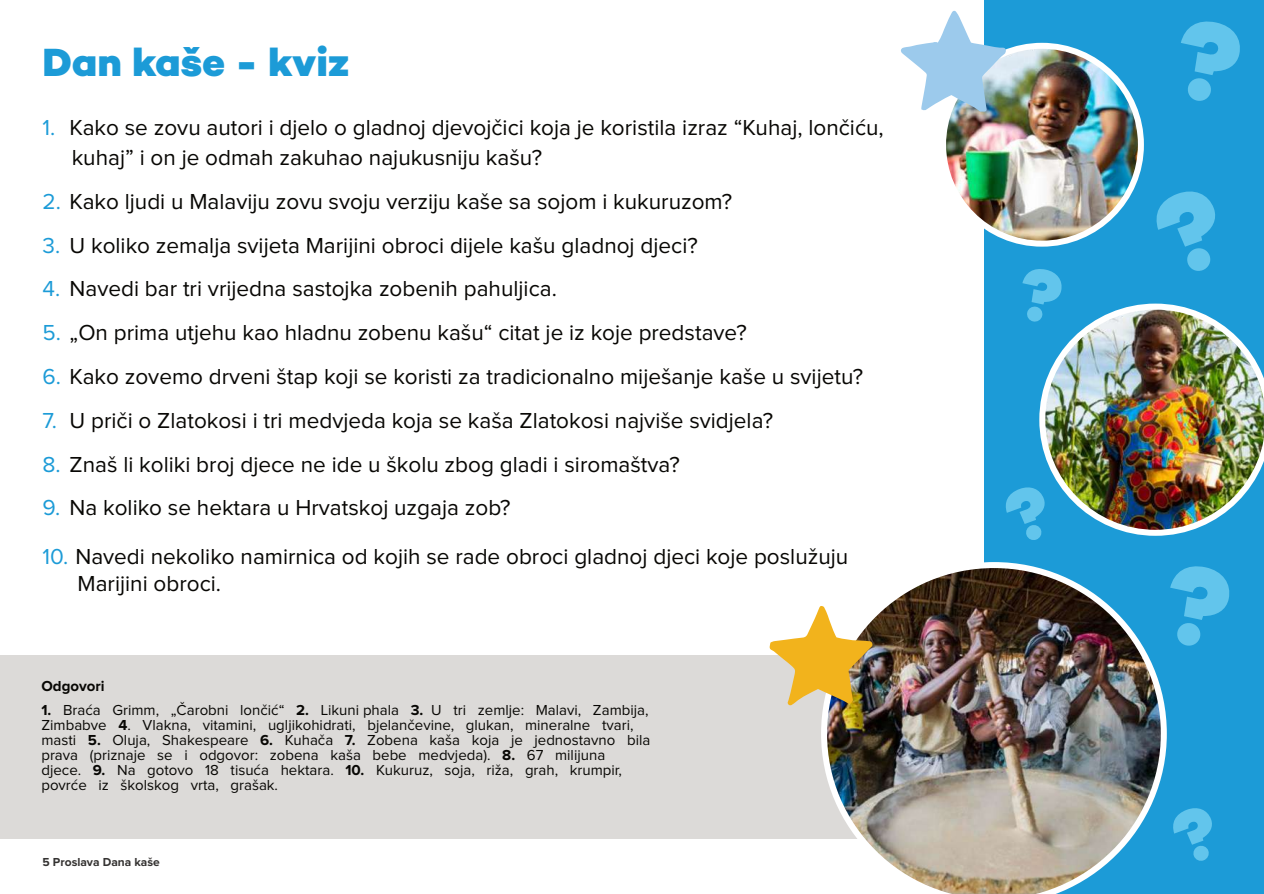
<style>
.page{position:relative;width:1264px;height:894px;background:#fff}
.page>*{position:absolute;margin:0;border:0;box-sizing:border-box;transform-origin:0 0}
.t1{font:800 40.05px "Campton";color:#1c9bd7}
.t2{font:22.5px/30px "Proxima Nova";color:#080704}
.t3{font:15px/15px "Proxima Nova";color:#080704}
.t4{font:700 15px "Proxima Nova";color:#080704}
.t5{font:700 12px "Proxima Nova";color:#343231}
.s1{color:#1c9bd7}
.s2{font-weight:700}
</style>
<div class="page">
<div style="left:0;top:655px;width:1263px;height:183px;background:#dcdad8"></div>
<div style="left:984px;top:0;width:279px;height:893px;background:#1c9bd7"></div>
<img style="left:942px;top:46px;width:198px;height:197px;border-radius:50%">
<div style="left:939px;top:43px;width:204px;height:204px;border:6px solid #fff;border-radius:50%"></div>
<img style="left:1039px;top:303px;width:224px;height:232px">
<img style="left:820px;top:562px;width:346px;height:331px">
<svg style="left:1181px;top:21px;width:59px;height:80px"></svg>
<svg style="left:1170px;top:566px;width:60px;height:80px"></svg>
<svg style="left:1156px;top:191px;width:59px;height:80px"></svg>
<svg style="left:1005px;top:485px;width:41px;height:55px"></svg>
<svg style="left:1022px;top:269px;width:41px;height:53px"></svg>
<svg style="left:1173px;top:808px;width:39px;height:53px"></svg>
<svg style="left:901px;top:10px;width:104px;height:102px"></svg>
<img style="left:769px;top:605px;width:103px;height:100px">
<h1 class="t1" style="left:43px;top:44px;width:308px">Dan kaše - kviz</h1>
<p class="t2" style="left:72px;top:113px;width:813px;text-indent:-29px"><span class="s1">1.</span> Kako se zovu autori i djelo o gladnoj djevojčici koja je koristila izraz “Kuhaj, lončiću, kuhaj” i on je odmah zakuhao najukusniju kašu?</p>
<p class="t2" style="left:43px;top:187px;width:691px"><span class="s1">2.</span> Kako ljudi u Malaviju zovu svoju verziju kaše sa sojom i kukuruzom?</p>
<p class="t2" style="left:43px;top:231px;width:656px"><span class="s1">3.</span> U koliko zemalja svijeta Marijini obroci dijele kašu gladnoj djeci?</p>
<p class="t2" style="left:43px;top:275px;width:515px"><span class="s1">4.</span> Navedi bar tri vrijedna sastojka zobenih pahuljica.</p>
<p class="t2" style="left:43px;top:319px;width:705px"><span class="s1">5.</span> „On prima utjehu kao hladnu zobenu kašu“ citat je iz koje predstave?</p>
<p class="t2" style="left:43px;top:362px;width:822px"><span class="s1">6.</span> Kako zovemo drveni štap koji se koristi za tradicionalno miješanje kaše u svijetu?</p>
<p class="t2" style="left:43px;top:406px;width:732px"><span class="s1">7.</span> U priči o Zlatokosi i tri medvjeda koja se kaša Zlatokosi najviše svidjela?</p>
<p class="t2" style="left:43px;top:450px;width:639px"><span class="s1">8.</span> Znaš li koliki broj djece ne ide u školu zbog gladi i siromaštva?</p>
<p class="t2" style="left:43px;top:494px;width:469px"><span class="s1">9.</span> Na koliko se hektara u Hrvatskoj uzgaja zob?</p>
<p class="t2" style="left:77px;top:543px;width:772px;line-height:27px;text-indent:-35px"><span class="s1">10.</span> Navedi nekoliko namirnica od kojih se rade obroci gladnoj djeci koje poslužuju<br>Marijini obroci.</p>
<p class="t4" style="left:41px;top:679px;width:65px">Odgovori</p>
<p class="t3" style="left:41px;top:703px;width:610px"><span class="s2">1.</span> Braća Grimm, „Čarobni lončić“ <span class="s2">2.</span> Likuni phala <span class="s2">3.</span> U tri zemlje: Malavi, Zambija, Zimbabve <span class="s2">4</span>. Vlakna, vitamini, ugljikohidrati, bjelančevine, glukan, mineralne tvari, masti <span class="s2">5.</span> Oluja, Shakespeare <span class="s2">6.</span> Kuhača <span class="s2">7.</span> Zobena kaša koja je jednostavno bila prava (priznaje se i odgovor: zobena kaša bebe medvjeda). <span class="s2">8.</span> 67 milijuna<br>djece. <span class="s2">9.</span> Na gotovo 18 tisuća hektara. <span class="s2">10.</span> Kukuruz, soja, riža, grah, krumpir, povrće iz školskog vrta, grašak.</p>
<p class="t5" style="left:43px;top:856px;width:119px">5 Proslava Dana kaše</p>
</div>
